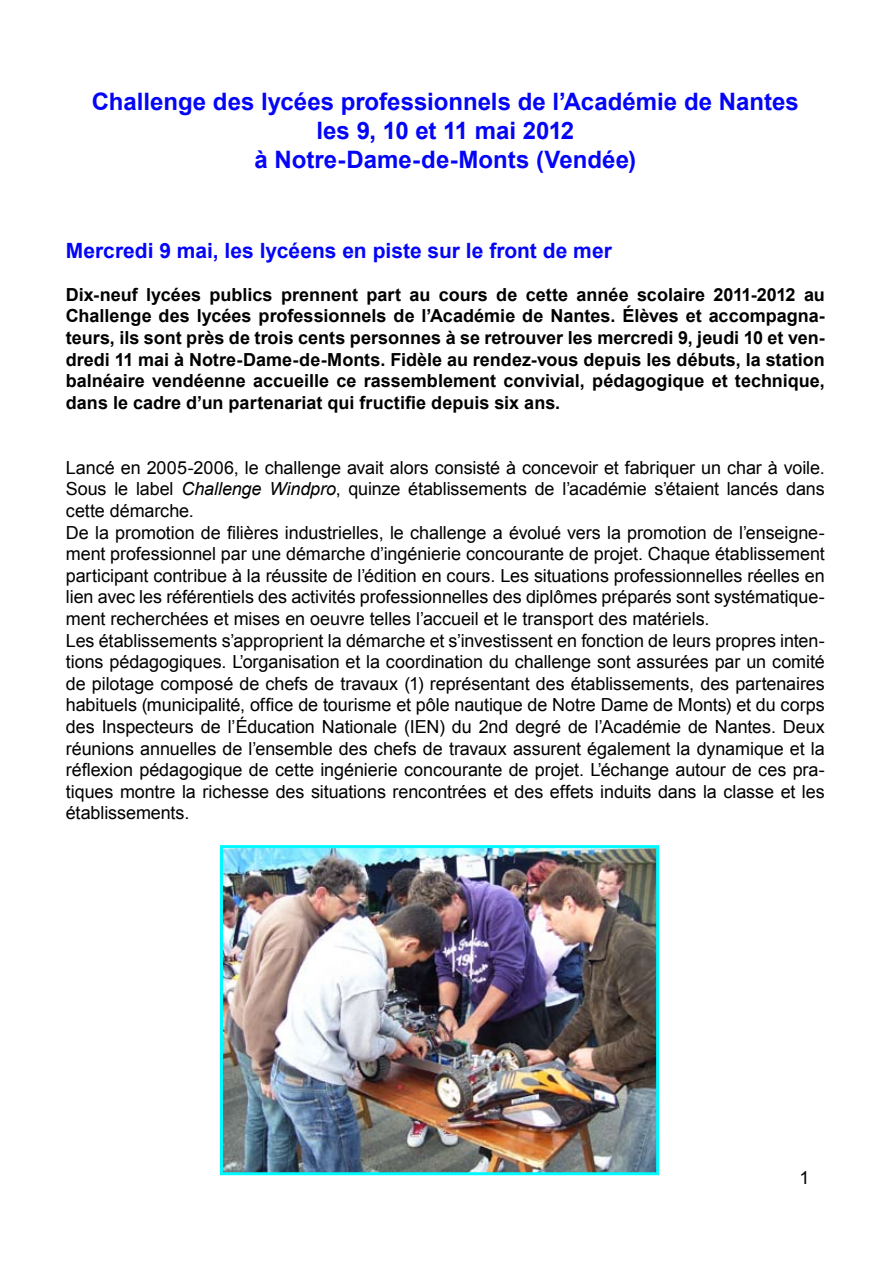
<style>
.page{position:relative;width:893px;height:1263px;background:#fff}
.page>*{position:absolute;margin:0;border:0;box-sizing:border-box;transform-origin:0 0}
.t1{font:700 24px/28.8px "Arial";color:#0405f7;text-align:center}
.t2{font:700 21px "Arial";color:#0405f7}
.t3{font:18px/21.6px "Arial";letter-spacing:-.005em;color:#000}
.t4{font:700 18px/21.6px "Arial";color:#000;text-align:justify}
.s1{font-style:italic}
</style>
<div class="page">
<img style="left:224px;top:849px;width:431px;height:322px">
<div style="left:220px;top:845px;width:439px;height:330px;border:3px solid #00f9ff"></div>
<h1 class="t1" style="left:92px;top:88px;width:708px">Challenge des lycées professionnels de l’Académie de Nantes les 9, 10 et 11 mai 2012<br>à Notre-Dame-de-Monts (Vendée)</h1>
<p class="t2" style="left:66px;top:236px;width:547px">Mercredi 9 mai, les lycéens en piste sur le front de mer</p>
<p class="t4" style="left:66px;top:284px;width:760px">Dix-neuf lycées publics prennent part au cours de cette année scolaire 2011-2012 au Challenge des lycées professionnels de l’Académie de Nantes. Élèves et accompagna&shy;teurs, ils sont près de trois cents personnes à se retrouver les mercredi 9, jeudi 10 et ven&shy;dredi 11 mai à Notre-Dame-de-Monts. Fidèle au rendez-vous depuis les débuts, la station balnéaire vendéenne accueille ce rassemblement convivial, pédagogique et technique, dans le cadre d’un partenariat qui fructifie depuis six ans.</p>
<p class="t3" style="left:66px;top:457px;width:760px">Lancé en 2005-2006, le challenge avait alors consisté à concevoir et fabriquer un char à voile.<br>Sous le label <span class="s1">Challenge Windpro</span>, quinze établissements de l’académie s’étaient lancés dans cette démarche.<br>De la promotion de filières industrielles, le challenge a évolué vers la promotion de l’enseigne&shy;ment professionnel par une démarche d’ingénierie concourante de projet. Chaque établissement participant contribue à la réussite de l’édition en cours. Les situations professionnelles réelles en lien avec les référentiels des activités professionnelles des diplômes préparés sont systématique&shy;ment recherchées et mises en oeuvre telles l’accueil et le transport des matériels.<br>Les établissements s’approprient la démarche et s’investissent en fonction de leurs propres inten&shy;tions pédagogiques. L’organisation et la coordination du challenge sont assurées par un comité de pilotage composé de chefs de travaux (1) représentant des établissements, des partenaires habituels (municipalité, office de tourisme et pôle nautique de Notre Dame de Monts) et du corps des Inspecteurs de l’Éducation Nationale (IEN) du 2nd degré de l’Académie de Nantes. Deux réunions annuelles de l’ensemble des chefs de travaux assurent également la dynamique et la réflexion pédagogique de cette ingénierie concourante de projet. L’échange autour de ces pra&shy;tiques montre la richesse des situations rencontrées et des effets induits dans la classe et les établissements.</p>
<p class="t3" style="left:800px;top:1167px;width:12px">1</p>
</div>
